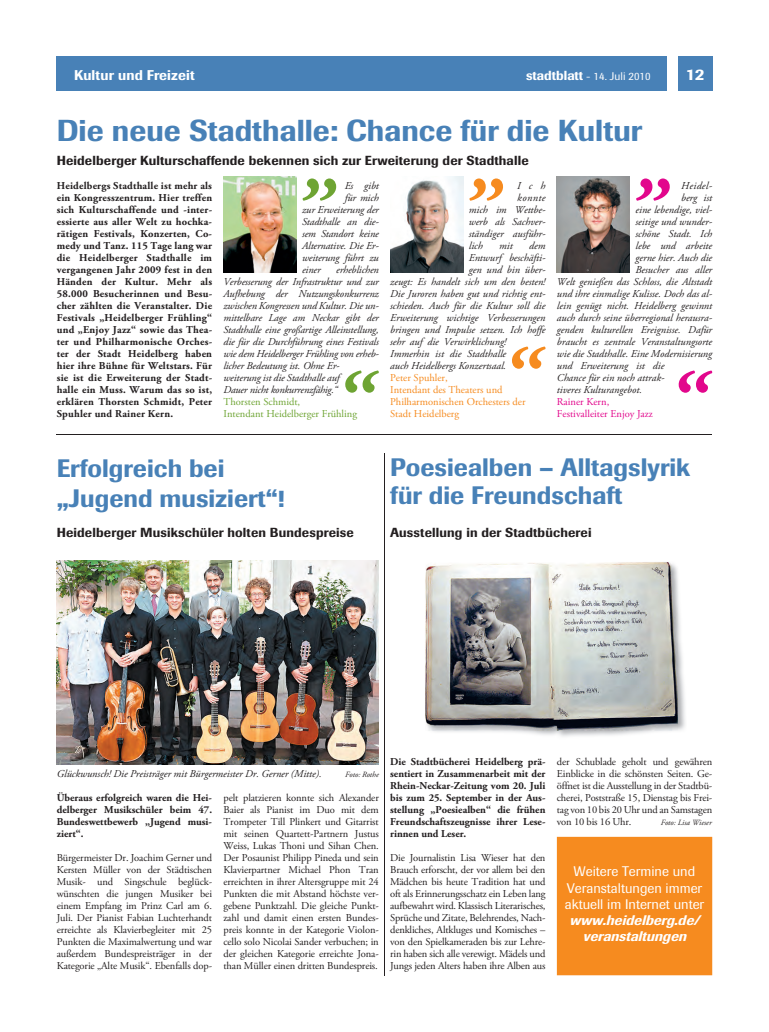
<style>
.page{position:relative;width:769px;height:1032px;background:#fff}
.page>*{position:absolute;margin:0;border:0;box-sizing:border-box;transform-origin:0 0}
.t1{font:500 30px "Imago BQ";color:#4881b7}
.t2{font:500 25px/30px "Imago BQ";color:#4881b7}
.t3{font:500 16px "Imago BQ";color:#fff}
.t4{font:500 14px "Imago BQ";letter-spacing:.01em;color:#fff}
.t5{font:13.8px/16.1px "Imago BQ";color:#fff;text-align:center}
.t6{font:500 13px "Imago BQ";letter-spacing:.01em;color:#231f20}
.t7{font:11px "Imago BQ";color:#fff}
.t8{font:10.5px/12px "Adobe Garamond Pro";letter-spacing:-.015em;color:#231f20;text-align:justify}
.t9{font:italic 10.5px/12px "Adobe Garamond Pro";color:#231f20;text-align:justify}
.t10{font:700 10.5px/12px "Adobe Garamond Pro";color:#231f20;text-align:justify}
.t11{font:10.5px/12px "Adobe Garamond Pro";color:#f68b1f}
.t12{font:10.5px/12px "Adobe Garamond Pro";color:#6ea433}
.t13{font:10.5px/12px "Adobe Garamond Pro";color:#e2078c}
.t14{font:italic 8px "Adobe Garamond Pro";color:#231f20}
.s1{font-weight:500;font-size:13px}
.s2{font-weight:500;font-style:italic}
</style>
<div class="page">
<hr style="left:57px;top:434px;width:654px;height:1px;background:#231f20">
<hr style="left:384px;top:453px;width:1px;height:522px;background:#231f20">
<div style="left:57px;top:57px;width:609px;height:34px;background:#4881b7"></div>
<div style="left:677px;top:57px;width:34px;height:34px;background:#4881b7"></div>
<img style="left:223px;top:177px;width:73px;height:96px">
<svg style="left:302px;top:178px;width:34px;height:23px"></svg>
<svg style="left:345px;top:370px;width:34px;height:23px"></svg>
<img style="left:57px;top:561px;width:321px;height:204px">
<img style="left:390px;top:177px;width:73px;height:96px">
<svg style="left:469px;top:178px;width:34px;height:23px"></svg>
<svg style="left:512px;top:346px;width:33px;height:23px"></svg>
<img style="left:556px;top:177px;width:73px;height:96px">
<svg style="left:636px;top:178px;width:33px;height:23px"></svg>
<svg style="left:678px;top:370px;width:34px;height:23px"></svg>
<div style="left:556px;top:837px;width:155px;height:138px;background:#f68b1f"></div>
<img style="left:425px;top:571px;width:260px;height:166px">
<img style="left:426px;top:562px;width:251px;height:168px">
<p class="t4" style="left:74px;top:66px;width:122px">Kultur und Freizeit</p>
<p class="t7" style="left:526px;top:69px;width:126px"><span class="s1">stadtblatt</span> - 14. Juli 2010</p>
<p class="t3" style="left:685px;top:64px;width:20px">12</p>
<h1 class="t1" style="left:57px;top:112px;width:586px">Die neue Stadthalle: Chance für die Kultur</h1>
<h3 class="t6" style="left:57px;top:152px;width:473px">Heidelberger Kulturschaffende bekennen sich zur Erweiterung der Stadthalle</h3>
<p class="t10" style="left:57px;top:180px;width:157px">Heidelbergs Stadthalle ist mehr als ein Kongresszentrum. Hier treffen sich Kulturschaffende und -inter&shy;essierte aus aller Welt zu hochka&shy;rätigen Festivals, Konzerten, Co&shy;medy und Tanz. 115 Tage lang war die Heidelberger Stadthalle im vergangenen Jahr 2009 fest in den Händen der Kultur. Mehr als</p>
<p class="t10" style="left:57px;top:288px;width:157px">58.000 Besucherinnen und Besu&shy;cher zählten die Veranstalter. Die Festivals „Heidelberger Frühling“ und „Enjoy Jazz“ sowie das Thea&shy;ter und Philharmonische Orches&shy;ter der Stadt Heidelberg haben hier ihre Bühne für Weltstars. Für sie ist die Erweiterung der Stadt&shy;halle ein Muss. Warum das so ist, erklären Thorsten Schmidt, Peter Spuhler und Rainer Kern.</p>
<p class="t9" style="left:680px;top:180px;width:33px">Heidel-</p>
<p class="t9" style="left:680px;top:192px;width:33px">berg ist</p>
<p class="t9" style="left:635px;top:204px;width:78px">eine lebendige, viel-</p>
<p class="t9" style="left:635px;top:216px;width:78px">seitige und wunder-</p>
<p class="t9" style="left:635px;top:228px;width:78px">schöne Stadt. Ich</p>
<p class="t9" style="left:635px;top:240px;width:78px">lebe und arbeite</p>
<p class="t9" style="left:635px;top:252px;width:78px">gerne hier. Auch die</p>
<p class="t9" style="left:635px;top:264px;width:78px">Besucher aus aller</p>
<p class="t9" style="left:556px;top:276px;width:157px">Welt genießen das Schloss, die Altstadt</p>
<p class="t9" style="left:556px;top:288px;width:157px">und ihre einmalige Kulisse. Doch das al-</p>
<p class="t9" style="left:556px;top:300px;width:157px">lein genügt nicht. Heidelberg gewinnt</p>
<p class="t9" style="left:556px;top:312px;width:157px">auch durch seine überregional herausra-</p>
<p class="t9" style="left:556px;top:324px;width:157px">genden kulturellen Ereignisse. Dafür</p>
<p class="t9" style="left:556px;top:336px;width:157px">braucht es zentrale Veranstaltungsorte</p>
<p class="t9" style="left:556px;top:348px;width:157px">wie die Stadthalle. Eine Modernisierung</p>
<p class="t9" style="left:556px;top:360px;width:109px">und Erweiterung ist die</p>
<p class="t9" style="left:556px;top:372px;width:109px">Chance für ein noch attrak-</p>
<p class="t9" style="left:556px;top:384px;width:87px">tiveres Kulturangebot.</p>
<p class="t13" style="left:556px;top:396px;width:97px">Rainer Kern,<br>Festivalleiter Enjoy Jazz</p>
<h1 class="t2" style="left:390px;top:453px;width:301px;line-height:28px">Poesiealben – Alltagslyrik für die Freundschaft</h1>
<p class="t6" style="left:390px;top:524px;width:203px">Ausstellung in der Stadtbücherei</p>
<p class="t9" style="left:344px;top:180px;width:36px">Es gibt</p>
<p class="t9" style="left:302px;top:192px;width:78px;text-indent:43px">für mich zur Erweiterung der Stadthalle an die&shy;sem Standort keine Alternative. Die Er&shy;weiterung führt zu einer</p>
<p class="t9" style="left:517px;top:180px;width:30px">Ich</p>
<p class="t9" style="left:468px;top:192px;width:78px;text-indent:48px">konnte mich im Wettbe&shy;werb als Sachver&shy;ständiger ausführ&shy;lich</p>
<p class="t9" style="left:499px;top:240px;width:15px">mit</p>
<p class="t9" style="left:529px;top:240px;width:18px">dem</p>
<p class="t9" style="left:468px;top:252px;width:78px">Entwurf beschäfti-</p>
<p class="t9" style="left:468px;top:264px;width:78px">gen und bin über-</p>
<p class="t9" style="left:390px;top:276px;width:157px">zeugt: Es handelt sich um den besten!</p>
<p class="t9" style="left:390px;top:288px;width:157px">Die Juroren haben gut und richtig ent-</p>
<p class="t9" style="left:390px;top:300px;width:157px">schieden. Auch für die Kultur soll die</p>
<p class="t9" style="left:390px;top:312px;width:157px">Erweiterung wichtige Verbesserungen</p>
<p class="t9" style="left:390px;top:324px;width:157px">bringen und Impulse setzen. Ich hoffe</p>
<p class="t9" style="left:390px;top:336px;width:118px">sehr auf die Verwirklichung!</p>
<p class="t9" style="left:390px;top:348px;width:117px">Immerhin ist die Stadthalle</p>
<p class="t9" style="left:390px;top:360px;width:118px">auch Heidelbergs Konzertsaal.</p>
<p class="t11" style="left:390px;top:372px;width:137px">Peter Spuhler,<br>Intendant des Theaters und<br>Philharmonischen Orchesters der<br>Stadt Heidelberg</p>
<p class="t9" style="left:223px;top:264px;width:157px;text-align:left;text-indent:113px">erheblichen Verbesserung der Infrastruktur und zur Aufhebung der Nutzungskonkurrenz zwischen Kongressen und Kultur. Die un&shy;mittelbare Lage am Neckar gibt der Stadthalle eine großartige Alleinstellung, die für die Durchführung eines Festivals wie dem Heidelberger Frühling von erheb&shy;licher Bedeutung ist. Ohne Er&shy;weiterung ist die Stadthalle auf<br>Dauer nicht konkurrenzfähig.“</p>
<p class="t12" style="left:223px;top:396px;width:135px">Thorsten Schmidt,<br>Intendant Heidelberger Frühling</p>
<h1 class="t2" style="left:57px;top:453px;width:229px">Erfolgreich bei „Jugend musiziert“!</h1>
<p class="t6" style="left:57px;top:524px;width:298px">Heidelberger Musikschüler holten Bundespreise</p>
<p class="t9" style="left:57px;top:768px;width:266px">Glückwunsch! Die Preisträger mit Bürgermeister Dr. Gerner (Mitte).</p>
<p class="t14" style="left:345px;top:769px;width:35px">Foto: Rothe</p>
<p class="t10" style="left:57px;top:792px;width:157px">Überaus erfolgreich waren die Hei&shy;delberger Musikschüler beim 47.<br>Bundeswettbewerb „Jugend musi&shy;ziert“.</p>
<p class="t8" style="left:57px;top:852px;width:157px">Bürgermeister Dr. Joachim Gerner und Kersten Müller von der Städtischen Musik- und Singschule beglück&shy;wünschten die jungen Musiker bei einem Empfang im Prinz Carl am 6.<br>Juli. Der Pianist Fabian Luchterhandt erreichte als Klavierbegleiter mit 25<br>Punkten die Maximalwertung und war außerdem Bundespreisträger in der Kategorie „Alte Musik“. Ebenfalls dop-</p>
<p class="t8" style="left:223px;top:792px;width:157px">pelt platzieren konnte sich Alexander Baier als Pianist im Duo mit dem Trompeter Till Plinkert und Gitarrist mit seinen Quartett-Partnern Justus Weiss, Lukas Thoni und Sihan Chen.<br>Der Posaunist Philipp Pineda und sein Klavierpartner Michael Phon Tran erreichten in ihrer Altersgruppe mit 24<br>Punkten die mit Abstand höchste ver&shy;gebene Punktzahl. Die gleiche Punkt&shy;zahl und damit einen ersten Bundes&shy;preis konnte in der Kategorie Violon&shy;cello solo Nicolai Sander verbuchen; in der gleichen Kategorie erreichte Jona&shy;than Müller einen dritten Bundespreis.</p>
<p class="t10" style="left:390px;top:756px;width:157px">Die Stadtbücherei Heidelberg prä&shy;sentiert in Zusammenarbeit mit der Rhein-Neckar-Zeitung vom 20. Juli bis zum 25. September in der Aus&shy;stellung „Poesiealben“ die frühen Freundschaftszeugnisse ihrer Lese-</p>
<p class="t8" style="left:556px;top:756px;width:157px">der Schublade geholt und gewähren Einblicke in die schönsten Seiten. Ge&shy;öffnet ist die Ausstellung in der Stadtbü&shy;cherei, Poststraße 15, Dienstag bis Frei&shy;tag von 10 bis 20 Uhr und an Samstagen von 10 bis 16 Uhr.</p>
<p class="t14" style="left:660px;top:817px;width:52px">Foto: Lisa Wieser</p>
<p class="t10" style="left:390px;top:828px;width:78px">rinnen und Leser.</p>
<p class="t8" style="left:390px;top:852px;width:157px">Die Journalistin Lisa Wieser hat den Brauch erforscht, der vor allem bei den Mädchen bis heute Tradition hat und oft als Erinnerungsschatz ein Leben lang aufbewahrt wird. Klassisch Literarisches, Sprüche und Zitate, Belehrendes, Nach&shy;denkliches, Altkluges und Komisches – von den Spielkameraden bis zur Lehre&shy;rin haben sich alle verewigt. Mädels und Jungs jeden Alters haben ihre Alben aus</p>
<p class="t5" style="left:564px;top:863px;width:141px">Weitere Termine und<br>Veranstaltungen immer aktuell im Internet unter <span class="s2">www.heidelberg.de/ veranstaltungen</span></p>
</div>
